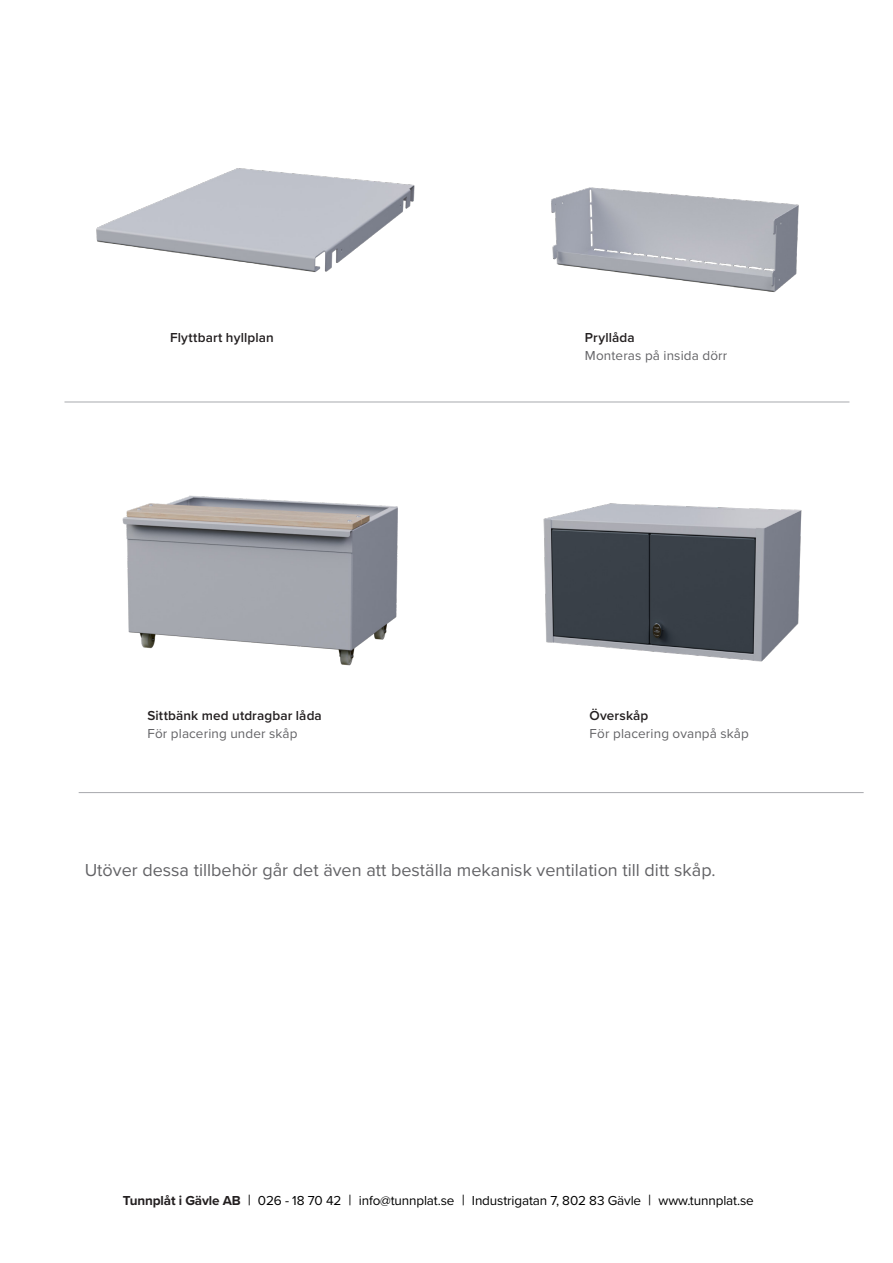
<style>
.page{position:relative;width:893px;height:1263px;background:#fff}
.page>*{position:absolute;margin:0;border:0;box-sizing:border-box;transform-origin:0 0}
.t1{font:18px "Proxima Nova";color:#636366}
.t2{font:13.5px "Proxima Nova";letter-spacing:-.01em;color:#000}
.Faktatext{font:13.5px "Proxima Nova";letter-spacing:.01em;color:#636366}
.Faktatext-2{font:600 13.5px "Proxima Nova";letter-spacing:.01em;color:#231f20}
.s1{font-weight:700;color:#231f20}
.s2{font-size:15px}
</style>
<div class="page">
<img style="left:96px;top:168px;width:319px;height:104px">
<img style="left:551px;top:187px;width:248px;height:105px">
<img style="left:122px;top:495px;width:276px;height:171px">
<img style="left:543px;top:503px;width:259px;height:159px">
<hr style="left:64px;top:402px;width:785px;height:1px;background:#a8a9ad">
<hr style="left:79px;top:792px;width:785px;height:1px;background:#a8a9ad">
<p class="Faktatext-2" style="left:170px;top:327px;width:105px">Flyttbart hyllplan</p>
<p class="Faktatext-2" style="left:147px;top:705px;width:176px">Sittbänk med utdragbar låda</p>
<p class="Faktatext" style="left:147px;top:723px;width:152px">För placering under skåp</p>
<p class="Faktatext-2" style="left:585px;top:327px;width:51px">Pryllåda</p>
<p class="Faktatext" style="left:585px;top:345px;width:144px">Monteras på insida dörr</p>
<p class="Faktatext-2" style="left:590px;top:705px;width:60px">Överskåp</p>
<p class="Faktatext" style="left:590px;top:723px;width:161px">För placering ovanpå skåp</p>
<p class="t1" style="left:85px;top:856px;width:632px">Utöver dessa tillbehör går det även att beställa mekanisk ventilation till ditt skåp.</p>
<p class="t2" style="left:123px;top:1190px;width:632px"><span class="s1">Tunnplåt i Gävle AB</span> <span class="s2">|</span> 026 - 18 70 42 <span class="s2">|</span> info@tunnplat.se <span class="s2">|</span> Industrigatan 7, 802 83 Gävle <span class="s2">|</span> www.tunnplat.se</p>
</div>
